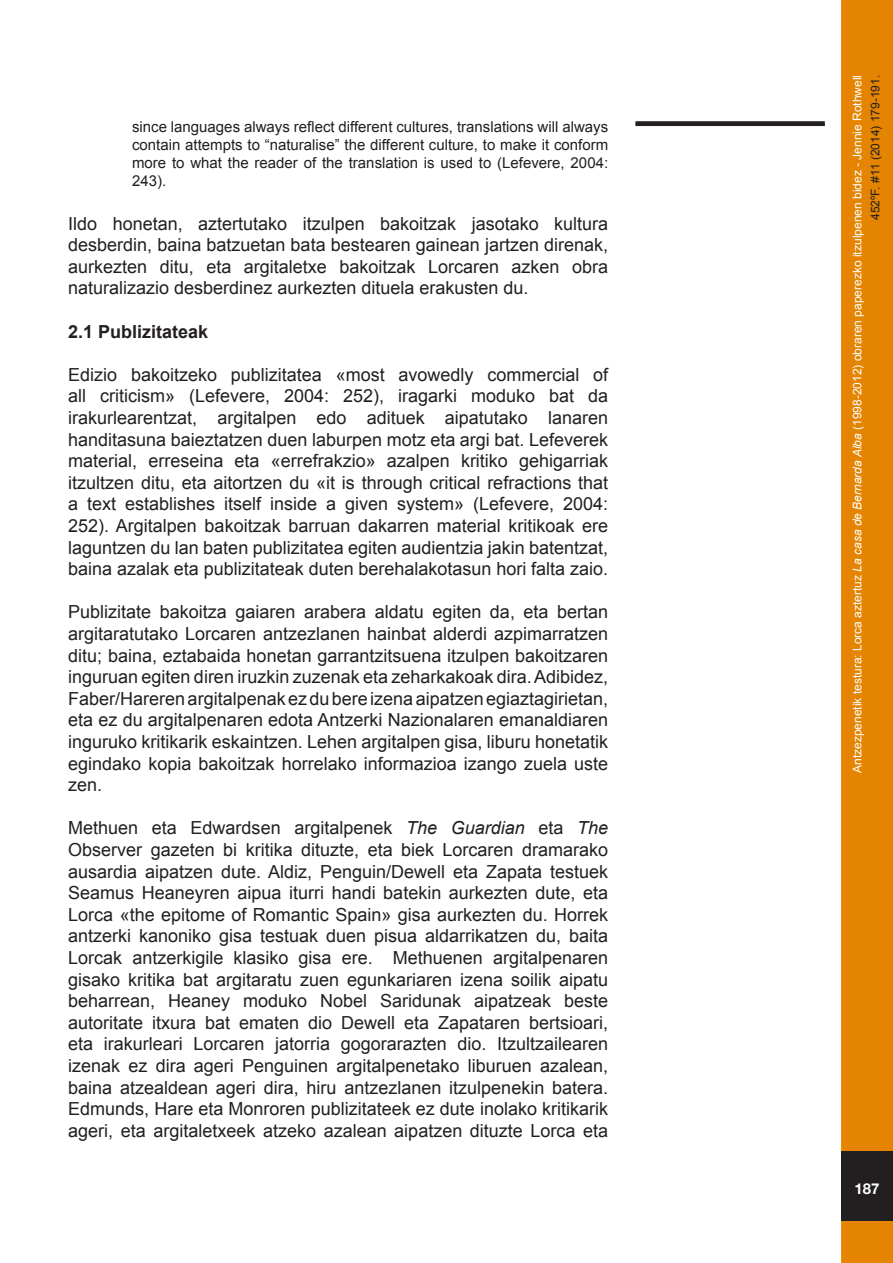
<style>
.page{position:relative;width:893px;height:1263px;background:#fff}
.page>*{position:absolute;margin:0;border:0;box-sizing:border-box;transform-origin:0 0}
.t1{font:18px/21.6px "Arial";color:#231f20;text-align:justify}
.t2{font:700 18px "Arial";color:#231f20}
.t3{font:15px/18px "Arial";color:#231f20;text-align:justify}
.t4{font:700 15px "Helvetica Neue";color:#fff}
.t5{font:12px/18px "Arial";color:#fff;text-align:right}
.s1{font-style:italic}
.s2{color:#231f20}
</style>
<div class="page">
<div style="left:843px;top:2px;width:48px;height:1259px;background:#e48400"></div>
<div style="left:841px;top:0;width:52px;height:1263px;border:3px solid #e48400"></div>
<div style="left:841px;top:1151px;width:52px;height:70px;background:#231f20"></div>
<div style="left:636px;top:121px;width:189px;height:5px;background:#231f20"></div>
<p class="t3" style="left:132px;top:118px;width:478px">since languages always reflect different cultures, translations will always contain attempts to “naturalise” the different culture, to make it conform more to what the reader of the translation is used to (Lefevere, 2004:<br>243).</p>
<p class="t1" style="left:68px;top:213px;width:541px">Ildo honetan, aztertutako itzulpen bakoitzak jasotako kultura desberdin, baina batzuetan bata bestearen gainean jartzen direnak, aurkezten ditu, eta argitaletxe bakoitzak Lorcaren azken obra naturalizazio desberdinez aurkezten dituela erakusten du.</p>
<p class="t2" style="left:68px;top:319px;width:142px">2.1 Publizitateak</p>
<p class="t1" style="left:68px;top:364px;width:541px">Edizio bakoitzeko publizitatea «most avowedly commercial of all criticism» (Lefevere, 2004: 252), iragarki moduko bat da irakurlearentzat, argitalpen edo adituek aipatutako lanaren handitasuna baieztatzen duen laburpen motz eta argi bat. Lefeverek material, erreseina eta «errefrakzio» azalpen kritiko gehigarriak itzultzen ditu, eta aitortzen du «it is through critical refractions that a text establishes itself inside a given system» (Lefevere, 2004:<br>252). Argitalpen bakoitzak barruan dakarren material kritikoak ere laguntzen du lan baten publizitatea egiten audientzia jakin batentzat, baina azalak eta publizitateak duten berehalakotasun hori falta zaio.</p>
<p class="t1" style="left:68px;top:601px;width:541px">Publizitate bakoitza gaiaren arabera aldatu egiten da, eta bertan argitaratutako Lorcaren antzezlanen hainbat alderdi azpimarratzen ditu; baina, eztabaida honetan garrantzitsuena itzulpen bakoitzaren inguruan egiten diren iruzkin zuzenak eta zeharkakoak dira. Adibidez, Faber/Hareren argitalpenak ez du bere izena aipatzen egiaztagirietan, eta ez du argitalpenaren edota Antzerki Nazionalaren emanaldiaren inguruko kritikarik eskaintzen. Lehen argitalpen gisa, liburu honetatik egindako kopia bakoitzak horrelako informazioa izango zuela uste zen.</p>
<p class="t1" style="left:68px;top:817px;width:541px">Methuen eta Edwardsen argitalpenek <span class="s1">The Guardian</span> eta <span class="s1">The </span>Observer gazeten bi kritika dituzte, eta biek Lorcaren dramarako ausardia aipatzen dute. Aldiz, Penguin/Dewell eta Zapata testuek Seamus Heaneyren aipua iturri handi batekin aurkezten dute, eta Lorca «the epitome of Romantic Spain» gisa aurkezten du. Horrek antzerki kanoniko gisa testuak duen pisua aldarrikatzen du, baita Lorcak antzerkigile klasiko gisa ere. Methuenen argitalpenaren gisako kritika bat argitaratu zuen egunkariaren izena soilik aipatu beharrean, Heaney moduko Nobel Saridunak aipatzeak beste autoritate itxura bat ematen dio Dewell eta Zapataren bertsioari, eta irakurleari Lorcaren jatorria gogorarazten dio. Itzultzailearen izenak ez dira ageri Penguinen argitalpenetako liburuen azalean, baina atzealdean ageri dira, hiru antzezlanen itzulpenekin batera.<br>Edmunds, Hare eta Monroren publizitateek ez dute inolako kritikarik ageri, eta argitaletxeek atzeko azalean aipatzen dituzte Lorca eta</p>
<p class="t5" style="left:848px;top:773px;width:699px;rotate:-90deg">Antzezpenetik testura: Lorca aztertuz <span class="s1">La casa de Bernarda Alba</span> (1998-2012) obraren paperezko itzulpenen bidez - Jennie Rothwell<br><span class="s2">452ºF. #11 (2014) 179-191.</span></p>
<p class="t4" style="left:854px;top:1179px;width:27px">187</p>
</div>
